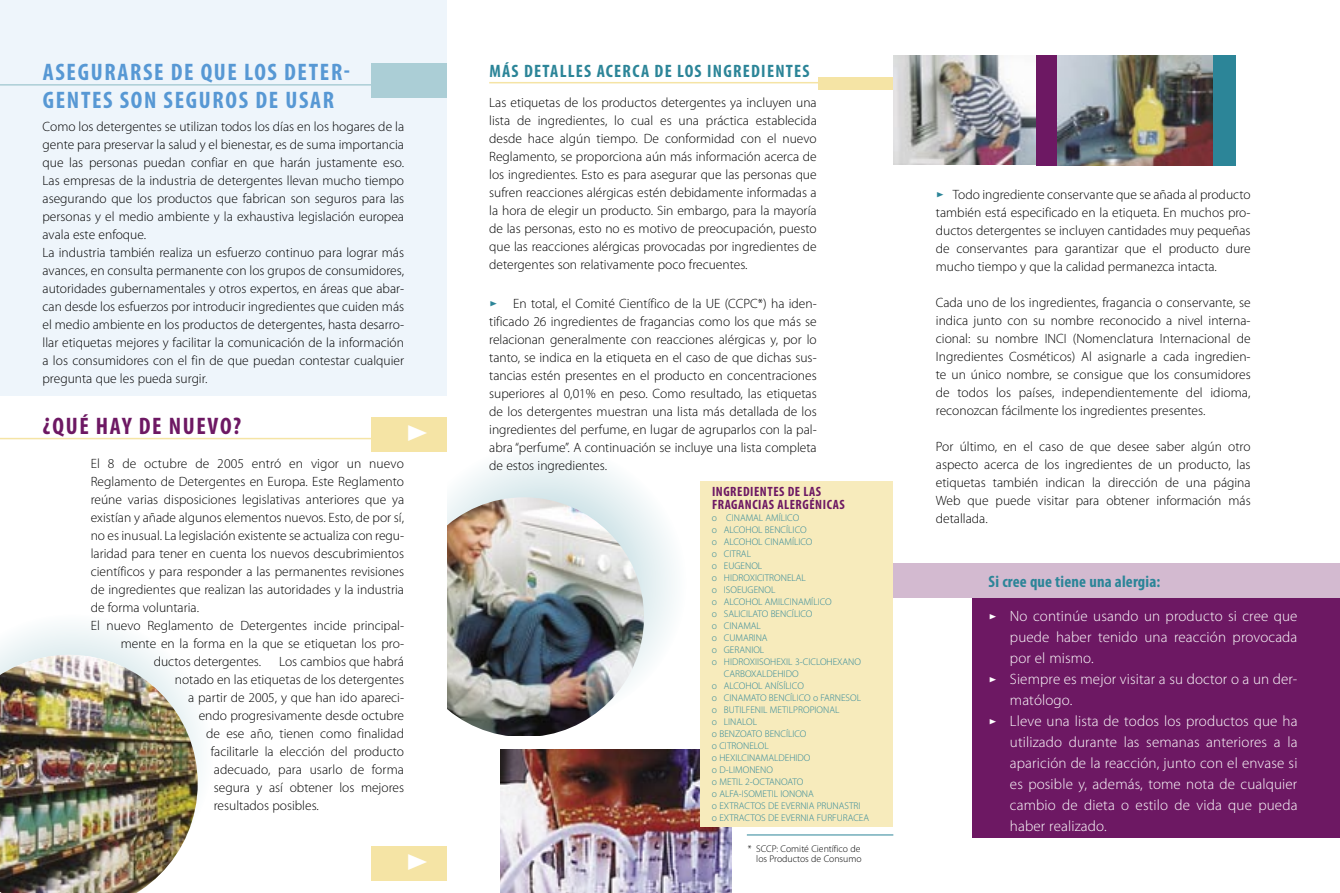
<style>
.page{position:relative;width:1340px;height:893px;background:#fff}
.page>*{position:absolute;margin:0;border:0;box-sizing:border-box;transform-origin:0 0}
.Normal_e{font:45px "The Sans Caps";color:#fff}
.Normal_e-2{font:700 condensed 24px/28.8px "Myriad Pro";letter-spacing:.07em;color:#5798d4}
.Normal_e-3{font:700 condensed 24px "Myriad Pro";letter-spacing:.07em;color:#6d1863}
.t1{font:700 condensed 18px "Myriad Pro";letter-spacing:.07em;color:#2c8598}
.t2{font:700 condensed 16.5px "Myriad Pro";letter-spacing:.01em;color:#2c8598}
.t3{font:300 15px/21px "Myriad Pro";letter-spacing:.01em;color:#fff;text-align:justify}
.t4{font:300 13.5px/18px "Myriad Pro";color:#000;text-align:justify}
.t5{font:700 condensed 13.5px/13.5px "Myriad Pro";letter-spacing:.04em;color:#6d1863}
.t6{font:300 9.75px/12px "Myriad Pro";color:#2c8598}
.Normal_e-4{font:300 9.75px/10.5px "Myriad Pro";color:#000;text-align:right}
.s1{font-family:"The Sans Caps";font-weight:400;font-size:15px;color:#2c8598}
.s2{font-family:"The Sans Caps";font-weight:400}
</style>
<div class="page">
<svg style="left:0;top:626px;width:201px;height:152px"></svg>
<svg style="left:404px;top:444px;width:282px;height:278px"></svg>
<img style="left:446px;top:497px;width:198px;height:239px">
<div style="left:395px;top:477px;width:51px;height:286px;background:#fff"></div>
<div style="left:371px;top:417px;width:75px;height:34px;background:#f5e4a5"></div>
<div style="left:371px;top:846px;width:75px;height:34px;background:#f5e4a5"></div>
<div style="left:0;top:0;width:446px;height:396px;background:#eef5fb"></div>
<div style="left:371px;top:64px;width:75px;height:34px;background:#abced6"></div>
<hr style="left:0;top:84px;width:445px;height:2px;background:#abced6">
<img style="left:500px;top:749px;width:231px;height:144px">
<div style="left:700px;top:481px;width:193px;height:346px;background:#f7ebbc"></div>
<div style="left:818px;top:77px;width:75px;height:13px;background:#f5e4a5"></div>
<hr style="left:489px;top:82px;width:391px;height:1px;background:#f5e4a5">
<hr style="left:0;top:438px;width:438px;height:1px;background:#f5e4a5">
<img style="left:0;top:655px;width:198px;height:238px">
<hr style="left:747px;top:835px;width:146px;height:1px;background:#2c8598">
<div style="left:972px;top:597px;width:367px;height:241px;background:#6d1863"></div>
<div style="left:893px;top:563px;width:446px;height:34px;background:#d3bad0"></div>
<img style="left:893px;top:55px;width:143px;height:109px">
<div style="left:1036px;top:55px;width:22px;height:111px;background:#6d1863"></div>
<div style="left:1211px;top:55px;width:24px;height:111px;background:#2c8598"></div>
<img style="left:1057px;top:55px;width:155px;height:111px">
<p class="Normal_e-2" style="left:43px;top:58px;width:309px">ASEGURARSE DE QUE LOS DETER-<br>GENTES SON SEGUROS DE USAR</p>
<p class="t4" style="left:43px;top:118px;width:363px">Como los detergentes se utilizan todos los días en los hogares de la gente para preservar la salud y el bienestar, es de suma importancia que las personas puedan confiar en que harán justamente eso.<br>Las empresas de la industria de detergentes llevan mucho tiempo asegurando que los productos que fabrican son seguros para las personas y el medio ambiente y la exhaustiva legislación europea avala este enfoque.</p>
<p class="t4" style="left:43px;top:244px;width:363px">La industria también realiza un esfuerzo continuo para lograr más avances, en consulta permanente con los grupos de consumidores, autoridades gubernamentales y otros expertos, en áreas que abar&shy;can desde los esfuerzos por introducir ingredientes que cuiden más el medio ambiente en los productos de detergentes, hasta desarro&shy;llar etiquetas mejores y facilitar la comunicación de la información a los consumidores con el fin de que puedan contestar cualquier pregunta que les pueda surgir.</p>
<p class="Normal_e-3" style="left:43px;top:412px;width:200px">¿QUÉ HAY DE NUEVO?</p>
<p class="t4" style="left:91px;top:455px;width:315px">El 8 de octubre de 2005 entró en vigor un nuevo Reglamento de Detergentes en Europa. Este Reglamento reúne varias disposiciones legislativas anteriores que ya existían y añade algunos elementos nuevos. Esto, de por sí, no es inusual. La legislación existente se actualiza con regu&shy;laridad para tener en cuenta los nuevos descubrimientos científicos y para responder a las permanentes revisiones de ingredientes que realizan las autoridades y la industria de forma voluntaria.</p>
<p class="t4" style="left:91px;top:617px;width:315px">El nuevo Reglamento de Detergentes incide principal-</p>
<p class="t4" style="left:121px;top:635px;width:285px">mente en la forma en la que se etiquetan los pro-</p>
<p class="t4" style="left:154px;top:653px;width:109px">ductos detergentes.</p>
<p class="t4" style="left:279px;top:653px;width:126px">Los cambios que habrá</p>
<p class="t4" style="left:175px;top:671px;width:231px">notado en las etiquetas de los detergentes</p>
<p class="t4" style="left:188px;top:689px;width:217px">a partir de 2005, y que han ido apareci-</p>
<p class="t4" style="left:199px;top:707px;width:207px">endo progresivamente desde octubre</p>
<p class="t4" style="left:206px;top:725px;width:199px">de ese año, tienen como finalidad</p>
<p class="t4" style="left:211px;top:743px;width:195px">facilitarle la elección del producto</p>
<p class="t4" style="left:214px;top:761px;width:192px">adecuado, para usarlo de forma</p>
<p class="t4" style="left:214px;top:779px;width:192px">segura y así obtener los mejores</p>
<p class="t4" style="left:214px;top:797px;width:107px">resultados posibles.</p>
<p class="Normal_e" style="left:404px;top:393px;width:26px">&gt;</p>
<p class="t1" style="left:489px;top:61px;width:322px">MÁS DETALLES ACERCA DE LOS INGREDIENTES</p>
<p class="t4" style="left:489px;top:94px;width:329px">Las etiquetas de los productos detergentes ya incluyen una lista de ingredientes, lo cual es una práctica establecida desde hace algún tiempo. De conformidad con el nuevo Reglamento, se proporciona aún más información acerca de los ingredientes. Esto es para asegurar que las personas que sufren reacciones alérgicas estén debidamente informadas a la hora de elegir un producto. Sin embargo, para la mayoría de las personas, esto no es motivo de preocupación, puesto que las reacciones alérgicas provocadas por ingredientes de detergentes son relativamente poco frecuentes.</p>
<p class="t4" style="left:489px;top:295px;width:329px"><span class="s1">&gt;</span> En total, el Comité Científico de la UE (CCPC*) ha iden&shy;tificado 26 ingredientes de fragancias como los que más se relacionan generalmente con reacciones alérgicas y, por lo tanto, se indica en la etiqueta en el caso de que dichas sus&shy;tancias estén presentes en el producto en concentraciones superiores al 0,01% en peso. Como resultado, las etiquetas de los detergentes muestran una lista más detallada de los ingredientes del perfume, en lugar de agruparlos con la pal&shy;abra “perfume”. A continuación se incluye una lista completa de estos ingredientes.</p>
<p class="t5" style="left:712px;top:485px;width:134px">INGREDIENTES DE LAS<br>FRAGANCIAS ALERGÉNICAS</p>
<p class="t6" style="left:712px;top:512px;width:89px">o CINAMAL AMÍLICO</p>
<p class="t6" style="left:712px;top:524px;width:96px">o ALCOHOL BENCÍLICO</p>
<p class="t6" style="left:712px;top:536px;width:102px">o ALCOHOL CINAMÍLICO</p>
<p class="t6" style="left:712px;top:548px;width:41px">o CITRAL</p>
<p class="t6" style="left:712px;top:560px;width:52px">o EUGENOL</p>
<p class="t6" style="left:712px;top:572px;width:96px">o HIDROXICITRONELAL</p>
<p class="t6" style="left:712px;top:584px;width:65px">o ISOEUGENOL</p>
<p class="t6" style="left:712px;top:596px;width:121px">o ALCOHOL AMILCINAMÍLICO</p>
<p class="t6" style="left:712px;top:608px;width:102px">o SALICILATO BENCÍLICO</p>
<p class="t6" style="left:712px;top:620px;width:51px">o CINAMAL</p>
<p class="t6" style="left:712px;top:632px;width:57px">o CUMARINA</p>
<p class="t6" style="left:712px;top:644px;width:54px">o GERANIOL</p>
<p class="t6" style="left:724px;top:656px;width:139px;text-indent:-12px">o HIDROXIISOHEXIL 3-CICLOHEXANO<br>CARBOXALDEHIDO</p>
<p class="t6" style="left:712px;top:680px;width:93px">o ALCOHOL ANÍSÍLICO</p>
<p class="t6" style="left:712px;top:692px;width:151px">o CINAMATO BENCÍLICO o FARNESOL</p>
<p class="t6" style="left:712px;top:704px;width:129px">o BUTILFENIL METILPROPIONAL</p>
<p class="t6" style="left:712px;top:716px;width:47px">o LINALOL</p>
<p class="t6" style="left:712px;top:728px;width:96px">o BENZOATO BENCÍLICO</p>
<p class="t6" style="left:712px;top:740px;width:58px">o CITRONELOL</p>
<p class="t6" style="left:712px;top:752px;width:100px">o HEXILCINAMALDEHIDO</p>
<p class="t6" style="left:712px;top:764px;width:62px">o D-LIMONENO</p>
<p class="t6" style="left:712px;top:776px;width:93px">o METIL 2-OCTANOATO</p>
<p class="t6" style="left:712px;top:788px;width:103px">o ALFA-ISOMETIL IONONA</p>
<p class="t6" style="left:712px;top:800px;width:150px">o EXTRACTOS DE EVERNIA PRUNASTRI</p>
<p class="t6" style="left:712px;top:812px;width:159px">o EXTRACTOS DE EVERNIA FURFURACEA</p>
<p class="Normal_e" style="left:404px;top:822px;width:26px">&gt;</p>
<p class="Normal_e-4" style="left:747px;top:843px;width:115px">* SCCP: Comité Científico de los Productos de Consumo</p>
<p class="t4" style="left:935px;top:186px;width:316px"><span class="s1">&gt;</span> Todo ingrediente conservante que se añada al producto también está especificado en la etiqueta. En muchos pro&shy;ductos detergentes se incluyen cantidades muy pequeñas de conservantes para garantizar que el producto dure mucho tiempo y que la calidad permanezca intacta.</p>
<p class="t4" style="left:935px;top:294px;width:316px">Cada uno de los ingredientes, fragancia o conservante, se indica junto con su nombre reconocido a nivel interna&shy;cional: su nombre INCI (Nomenclatura Internacional de Ingredientes Cosméticos) Al asignarle a cada ingredien&shy;te un único nombre, se consigue que los consumidores de todos los países, independientemente del idioma, reconozcan fácilmente los ingredientes presentes.</p>
<p class="t4" style="left:935px;top:438px;width:316px">Por último, en el caso de que desee saber algún otro aspecto acerca de los ingredientes de un producto, las etiquetas también indican la dirección de una página Web que puede visitar para obtener información más detallada.</p>
<p class="t2" style="left:988px;top:572px;width:173px">Si cree que tiene una alergia:</p>
<p class="t3" style="left:1009px;top:606px;width:289px;text-indent:-21px"><span class="s2">&gt;</span> No continúe usando un producto si cree que puede haber tenido una reacción provocada por el mismo.</p>
<p class="t3" style="left:1009px;top:669px;width:289px;text-indent:-21px"><span class="s2">&gt;</span> Siempre es mejor visitar a su doctor o a un der&shy;matólogo.</p>
<p class="t3" style="left:1009px;top:711px;width:289px;text-indent:-21px"><span class="s2">&gt;</span> Lleve una lista de todos los productos que ha utilizado durante las semanas anteriores a la aparición de la reacción, junto con el envase si es posible y, además, tome nota de cualquier cambio de dieta o estilo de vida que pueda haber realizado.</p>
</div>
